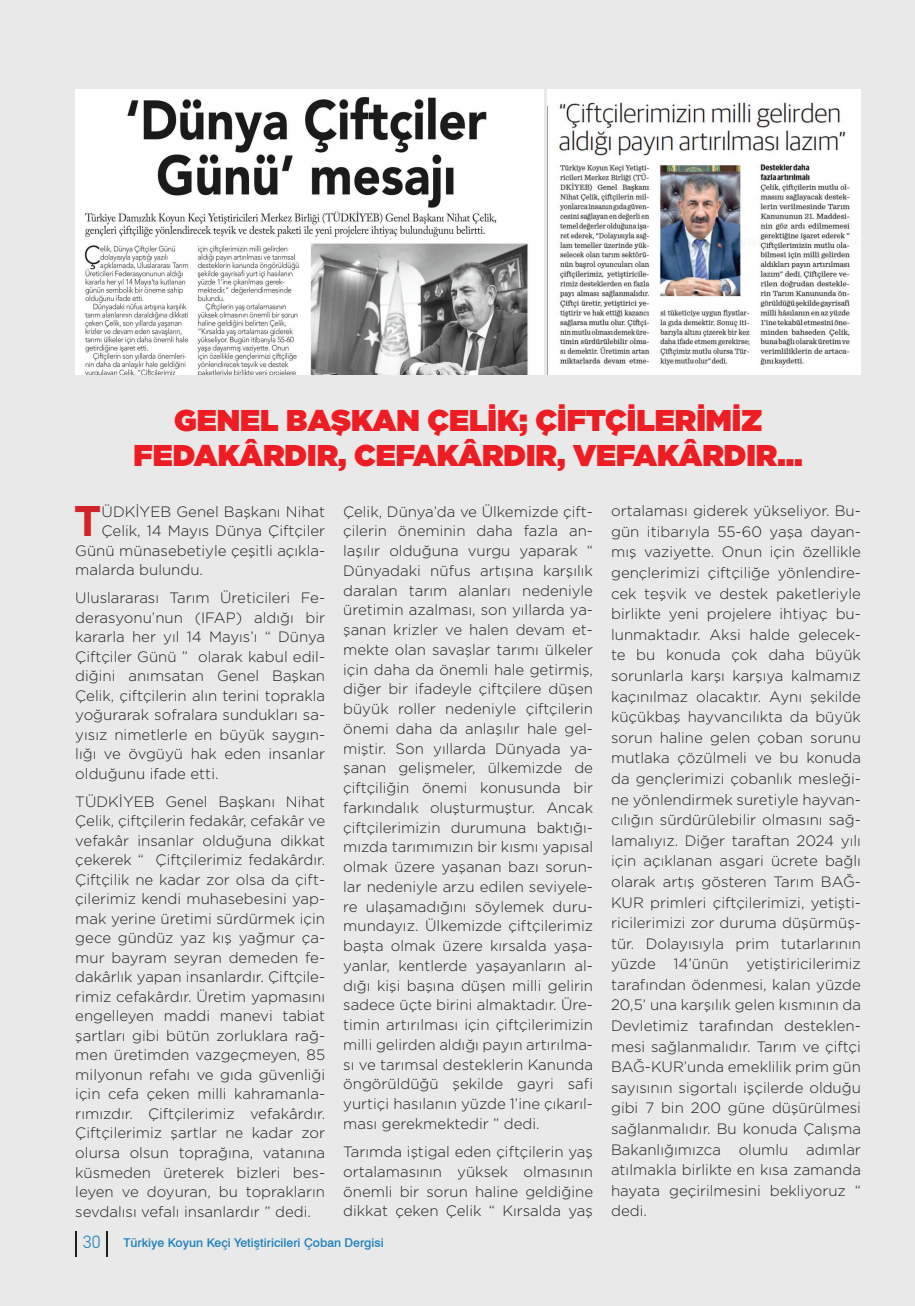
<style>
.page{position:relative;width:915px;height:1306px;background:#fff}
.page>*{position:absolute;margin:0;border:0;box-sizing:border-box;transform-origin:0 0}
.t1{font:700 42.9px "Gotham";color:#d1232a}
.t2{font:900 30px/34.5px "Gotham";color:#ee1d23;text-align:center}
.t3{font:300 18px "DIN2014";color:#1b80bd}
.t4{font:300 15px/19.8px "Gotham";color:#231f20;text-align:justify}
.t5{font:500 12.15px "Swiss 721 BT";color:#1b80bd}
</style>
<div class="page">
<div style="left:0;top:0;width:914px;height:1305px;background:#e9e9e9"></div>
<img style="left:547px;top:89px;width:313px;height:285px">
<img style="left:75px;top:89px;width:468px;height:285px">
<hr style="left:75px;top:1230px;width:2px;height:26px;background:#231f20">
<svg style="left:107px;top:1231px;width:1px;height:25px"></svg>
<h2 class="t2" style="left:133px;top:403px;width:670px">GENEL BAŞKAN ÇELİK; ÇİFTÇİLERİMİZ<br>FEDAKÂRDIR, CEFAKÂRDIR, VEFAKÂRDIR…</h2>
<h1 class="t1" style="left:74px;top:492px;width:29px">T</h1>
<p class="t4" style="left:102px;top:501px;width:225px">ÜDKİYEB Genel Başkanı Nihat</p>
<p class="t4" style="left:102px;top:520px;width:225px">Çelik, 14 Mayıs Dünya Çiftçiler</p>
<p class="t4" style="left:75px;top:540px;width:251px">Günü münasebetiyle çeşitli açıkla-</p>
<p class="t4" style="left:75px;top:559px;width:129px">malarda bulundu.</p>
<p class="t4" style="left:75px;top:587px;width:251px">Uluslararası Tarım Üreticileri Fe&shy;derasyonu’nun (IFAP) aldığı bir kararla her yıl 14 Mayıs’ı “ Dünya Çiftçiler Günü ” olarak kabul edil&shy;diğini anımsatan Genel Başkan Çelik, çiftçilerin alın terini toprakla yoğurarak sofralara sundukları sa&shy;yısız nimetlerle en büyük saygın&shy;lığı ve övgüyü hak eden insanlar olduğunu ifade etti.</p>
<p class="t4" style="left:75px;top:791px;width:251px">TÜDKİYEB Genel Başkanı Nihat Çelik, çiftçilerin fedakâr, cefakâr ve vefakâr insanlar olduğuna dikkat çekerek “ Çiftçilerimiz fedakârdır.<br>Çiftçilik ne kadar zor olsa da çift&shy;çilerimiz kendi muhasebesini yap&shy;mak yerine üretimi sürdürmek için gece gündüz yaz kış yağmur ça&shy;mur bayram seyran demeden fe&shy;dakârlık yapan insanlardır. Çiftçile&shy;rimiz cefakârdır. Üretim yapmasını engelleyen maddi manevi tabiat şartları gibi bütün zorluklara rağ&shy;men üretimden vazgeçmeyen, 85 milyonun refahı ve gıda güvenliği için cefa çeken milli kahramanla&shy;rımızdır. Çiftçilerimiz vefakârdır.<br>Çiftçilerimiz şartlar ne kadar zor olursa olsun toprağına, vatanına küsmeden üreterek bizleri bes&shy;leyen ve doyuran, bu toprakların sevdalısı vefalı insanlardır ” dedi.</p>
<p class="t4" style="left:343px;top:501px;width:251px">Çelik, Dünya’da ve Ülkemizde çift&shy;çilerin öneminin daha fazla an&shy;laşılır olduğuna vurgu yaparak “ Dünyadaki nüfus artışına karşılık daralan tarım alanları nedeniyle üretimin azalması, son yıllarda ya&shy;şanan krizler ve halen devam et&shy;mekte olan savaşlar tarımı ülkeler için daha da önemli hale getirmiş, diğer bir ifadeyle çiftçilere düşen büyük roller nedeniyle çiftçilerin önemi daha da anlaşılır hale gel&shy;miştir. Son yıllarda Dünyada ya&shy;şanan gelişmeler, ülkemizde de çiftçiliğin önemi konusunda bir farkındalık oluşturmuştur. Ancak çiftçilerimizin durumuna baktığı&shy;mızda tarımımızın bir kısmı yapısal olmak üzere yaşanan bazı sorun&shy;lar nedeniyle arzu edilen seviyele&shy;re ulaşamadığını söylemek duru&shy;mundayız. Ülkemizde çiftçilerimiz başta olmak üzere kırsalda yaşa&shy;yanlar, kentlerde yaşayanların al&shy;dığı kişi başına düşen milli gelirin sadece üçte birini almaktadır. Üre&shy;timin artırılması için çiftçilerimizin milli gelirden aldığı payın artırılma&shy;sı ve tarımsal desteklerin Kanunda öngörüldüğü şekilde gayri safi yurtiçi hasılanın yüzde 1’ine çıkarıl&shy;ması gerekmektedir ” dedi.</p>
<p class="t4" style="left:343px;top:1141px;width:251px">Tarımda iştigal eden çiftçilerin yaş ortalamasının yüksek olmasının önemli bir sorun haline geldiğine dikkat çeken Çelik “ Kırsalda yaş</p>
<p class="t3" style="left:83px;top:1230px;width:19px">30</p>
<p class="t5" style="left:123px;top:1234px;width:262px">Türkiye Koyun Keçi Yetiştiricileri Çoban Dergisi</p>
<p class="t4" style="left:611px;top:500px;width:251px;line-height:20.5px">ortalaması giderek yükseliyor. Bu&shy;gün itibarıyla 55-60 yaşa dayan&shy;mış vaziyette. Onun için özellikle gençlerimizi çiftçiliğe yönlendire&shy;cek teşvik ve destek paketleriyle birlikte yeni projelere ihtiyaç bu&shy;lunmaktadır. Aksi halde gelecek&shy;te bu konuda çok daha büyük sorunlarla karşı karşıya kalmamız kaçınılmaz olacaktır. Aynı şekilde küçükbaş hayvancılıkta da büyük sorun haline gelen çoban sorunu mutlaka çözülmeli ve bu konuda da gençlerimizi çobanlık mesleği&shy;ne yönlendirmek suretiyle hayvan&shy;cılığın sürdürülebilir olmasını sağ&shy;lamalıyız. Diğer taraftan 2024 yılı için açıklanan asgari ücrete bağlı olarak artış gösteren Tarım BAĞ-KUR primleri çiftçilerimizi, yetişti&shy;ricilerimizi zor duruma düşürmüş&shy;tür. Dolayısıyla prim tutarlarının yüzde 14’ünün yetiştiricilerimiz tarafından ödenmesi, kalan yüzde 20,5’ una karşılık gelen kısmının da Devletimiz tarafından desteklen&shy;mesi sağlanmalıdır. Tarım ve çiftçi BAĞ-KUR’unda emeklilik prim gün sayısının sigortalı işçilerde olduğu gibi 7 bin 200 güne düşürülmesi sağlanmalıdır. Bu konuda Çalışma Bakanlığımızca olumlu adımlar atılmakla birlikte en kısa zamanda hayata geçirilmesini bekliyoruz “ dedi.</p>
</div>
